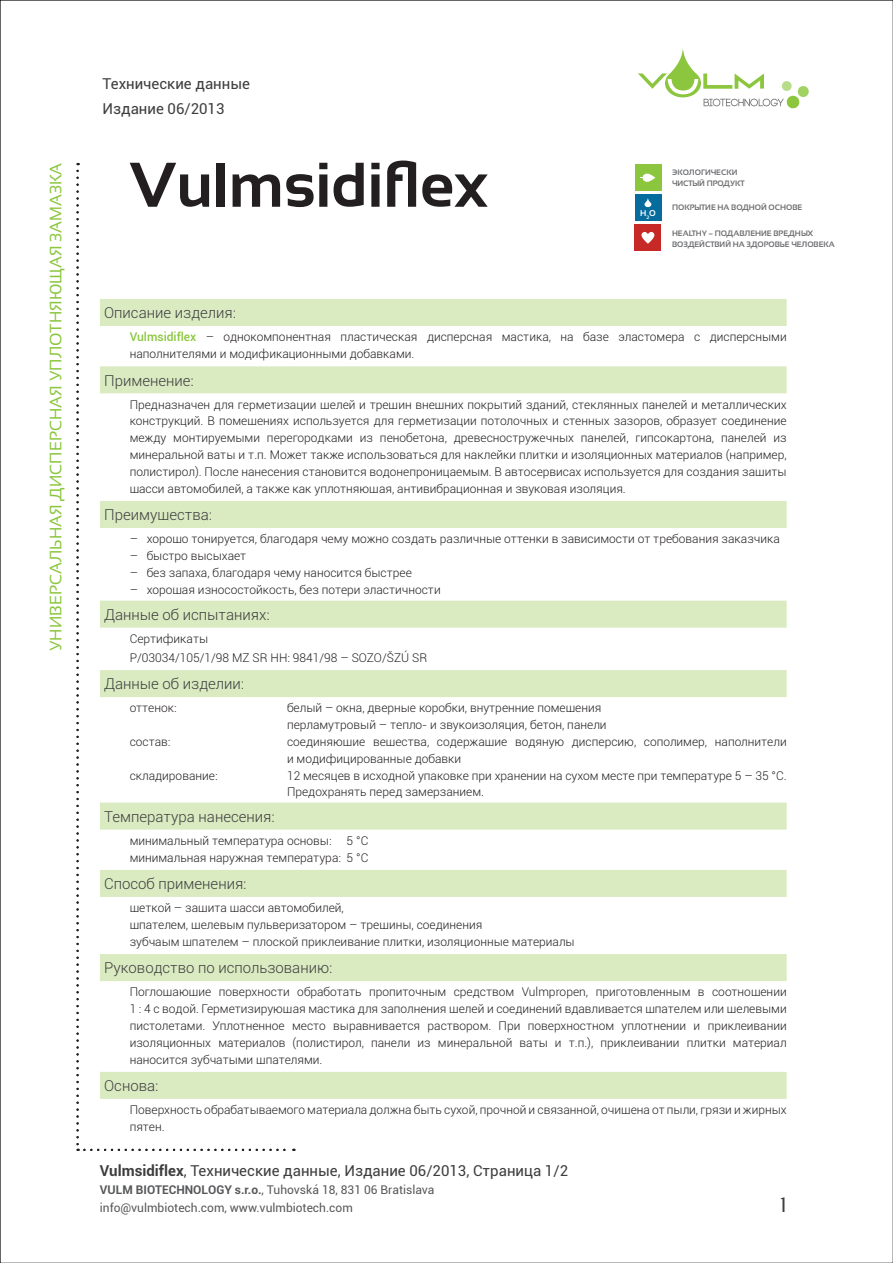
<style>
.page{position:relative;width:893px;height:1263px;background:#fff}
.page>*{position:absolute;margin:0;border:0;box-sizing:border-box;transform-origin:0 0}
.t1{font:700 63px "Sansation";color:#231f20}
.t2{font:21px "Sansation";color:#3e3e3f}
.t3{font:16.5px "Sansation";color:#8bc63e}
.t4{font:300 15px "Roboto";color:#3e3e3f}
.t5{font:15px/24.6px "Roboto";color:#3e3e3f}
.t6{font:300 12px/16.8px "Roboto";color:#231f20}
.t7{font:12px/18px "Roboto";color:#57585a}
.t8{font:700 8.4px "Sansation";color:#fff}
.t9{font:700 7.95px/10.8px "Sansation";color:#6c6d70}
.s1{font-weight:500;color:#8bc63e}
.s2{font-weight:700}
</style>
<div class="page">
<div style="left:100px;top:299px;width:687px;height:27px;background:#daeac1"></div>
<div style="left:100px;top:366px;width:687px;height:27px;background:#daeac1"></div>
<div style="left:100px;top:501px;width:687px;height:27px;background:#daeac1"></div>
<div style="left:100px;top:601px;width:687px;height:27px;background:#daeac1"></div>
<div style="left:100px;top:670px;width:687px;height:27px;background:#daeac1"></div>
<div style="left:100px;top:802px;width:687px;height:27px;background:#daeac1"></div>
<div style="left:100px;top:870px;width:687px;height:27px;background:#daeac1"></div>
<div style="left:100px;top:954px;width:687px;height:27px;background:#daeac1"></div>
<div style="left:100px;top:1072px;width:687px;height:27px;background:#daeac1"></div>
<div style="left:635px;top:164px;width:27px;height:27px;background:#8bc63e"></div>
<svg style="left:640px;top:174px;width:15px;height:8px"></svg>
<div style="left:635px;top:194px;width:27px;height:27px;background:#056c9d"></div>
<svg style="left:644px;top:198px;width:7px;height:9px"></svg>
<div style="left:635px;top:224px;width:26px;height:27px;background:#c72a26"></div>
<svg style="left:641px;top:231px;width:14px;height:13px"></svg>
<svg style="left:76px;top:171px;width:218px;height:980px"></svg>
<svg style="left:638px;top:48px;width:171px;height:61px"></svg>
<h3 class="t3" style="left:46px;top:651px;width:490px;rotate:-90deg">УНИВЕРСАЛЬНАЯ ДИСПЕРСНАЯ УПЛОТНЯЮЩАЯ ЗАМАЗКА</h3>
<p class="t5" style="left:103px;top:71px;width:149px">Техническиe данныe<br>Издание 06/2013</p>
<h1 class="t1" style="left:130px;top:150px;width:359px">Vulmsidiflex</h1>
<p class="t8" style="left:640px;top:208px;width:17px">H<sub>2</sub>O</p>
<p class="t9" style="left:672px;top:167px;width:74px">ЭКОЛОГИЧЕСКИ<br>ЧИСТЫЙ ПРОДУКТ</p>
<p class="t9" style="left:672px;top:202px;width:132px">ПОКРЫТИЕ НА ВОДНОЙ ОСНОВЕ</p>
<p class="t9" style="left:672px;top:228px;width:164px">HEALTHY – ПОДАВЛЕНИЕ ВРЕДНЫХ<br>ВОЗДЕЙСТВИЙ НА ЗДОРОВЬЕ ЧЕЛОВЕКА</p>
<p class="t4" style="left:104px;top:302px;width:133px">Описание изделия:</p>
<p class="t6" style="left:130px;top:328px;width:658px"><span class="s1">Vulmsidiflex</span> – однокомпонентная пластическая дисперсная мастика, на базе эластомера с дисперсными наполнителями и модификационными добавками.</p>
<p class="t4" style="left:104px;top:370px;width:91px">Применение:</p>
<p class="t6" style="left:130px;top:396px;width:658px;text-align:justify">Предназначен для герметизации щелей и трещин внешних покрытий зданий, стеклянных панелей и металлических конструкций. В помещениях используется для герметизации потолочных и стенных зазоров, образует соединение между монтируемыми перегородками из пенобетона, древесностружечных панелей, гипсокартона, панелей из минеральной ваты и т.п. Может также использоваться для наклейки плитки и изоляционных материалов (например, полистирол). После нанесения становится водонепроницаемым. В автосервисах используется для создания защиты шасси автомобилей, а также как уплотняющая, антивибрационная и звуковая изоляция.</p>
<p class="t4" style="left:104px;top:504px;width:109px">Преимущества:</p>
<p class="t6" style="left:130px;top:530px;width:652px">– хорошо тонируется, благодаря чему можно создать различные оттенки в зависимости от требования заказчика</p>
<p class="t6" style="left:130px;top:547px;width:118px">– быстро высыхает</p>
<p class="t6" style="left:130px;top:564px;width:284px">– без запаха, благодаря чему наносится быстрее</p>
<p class="t6" style="left:130px;top:581px;width:313px">– хорошая износостойкость, без потери эластичности</p>
<p class="t4" style="left:104px;top:604px;width:167px">Данные об испытаниях:</p>
<p class="t6" style="left:130px;top:629px;width:299px;line-height:18.9px">Сертификаты<br>P/03034/105/1/98 MZ SR HH: 9841/98 – SOZO/ŠZÚ SR</p>
<p class="t4" style="left:104px;top:673px;width:141px">Данные об изделии:</p>
<p class="t6" style="left:130px;top:699px;width:49px">оттенок:</p>
<p class="t6" style="left:287px;top:699px;width:321px">белый – окна, дверные коробки, внутренние помещения перламутровый – тепло- и звукоизоляция, бетон, панели</p>
<p class="t6" style="left:130px;top:733px;width:42px">состав:</p>
<p class="t6" style="left:287px;top:733px;width:501px">соединяющие вещества, содержащие водяную дисперсию, сополимер, наполнители и модифицированные добавки</p>
<p class="t6" style="left:130px;top:766px;width:89px">складирование:</p>
<p class="t6" style="left:287px;top:766px;width:501px">12 месяцев в исходной упаковке при хранении на сухом месте при температуре 5 – 35 °C.<br>Предохранять перед замерзанием.</p>
<p class="t4" style="left:104px;top:806px;width:172px">Температура нанесения:</p>
<p class="t6" style="left:130px;top:832px;width:203px">минимальный температура основы:</p>
<p class="t6" style="left:130px;top:832px;width:240px;text-align:right">5 °C<br>минимальная наружная температура: 5 °C</p>
<p class="t4" style="left:104px;top:873px;width:144px">Способ применения:</p>
<p class="t6" style="left:130px;top:899px;width:446px">щеткой – защита шасси автомобилей,<br>шпателем, щелевым пульверизатором – трещины, соединения<br>зубчаым шпателем – плоской приклеивание плитки, изоляционные материалы</p>
<p class="t4" style="left:104px;top:957px;width:230px">Руководство по использованию:</p>
<p class="t6" style="left:130px;top:983px;width:658px;text-align:justify">Поглощающие поверхности обработать пропиточным средством Vulmpropen, приготовленным в соотношении 1 : 4 с водой. Герметизирующая мастика для заполнения щелей и соединений вдавливается шпателем или щелевыми пистолетами. Уплотненное место выравнивается раствором. При поверхностном уплотнении и приклеивании изоляционных материалов (полистирол, панели из минеральной ваты и т.п.), приклеивании плитки материал наносится зубчатыми шпателями.</p>
<p class="t4" style="left:104px;top:1075px;width:56px">Основа:</p>
<p class="t6" style="left:130px;top:1101px;width:658px">Поверхность обрабатываемого материала должна быть сухой, прочной и связанной, очищена от пыли, грязи и жирных пятен.</p>
<p class="t5" style="left:100px;top:1158px;width:470px"><span class="s2">Vulmsidiflex</span>, Техническиe данныe, Издание 06/2013, Страница 1/2</p>
<p class="t7" style="left:100px;top:1181px;width:336px"><span class="s2">VULM BIOTECHNOLOGY s.r.o.</span>, Tuhovská 18, 831 06 Bratislava info@vulmbiotech.com, www.vulmbiotech.com</p>
<h2 class="t2" style="left:780px;top:1193px;width:8px">1</h2>
</div>
